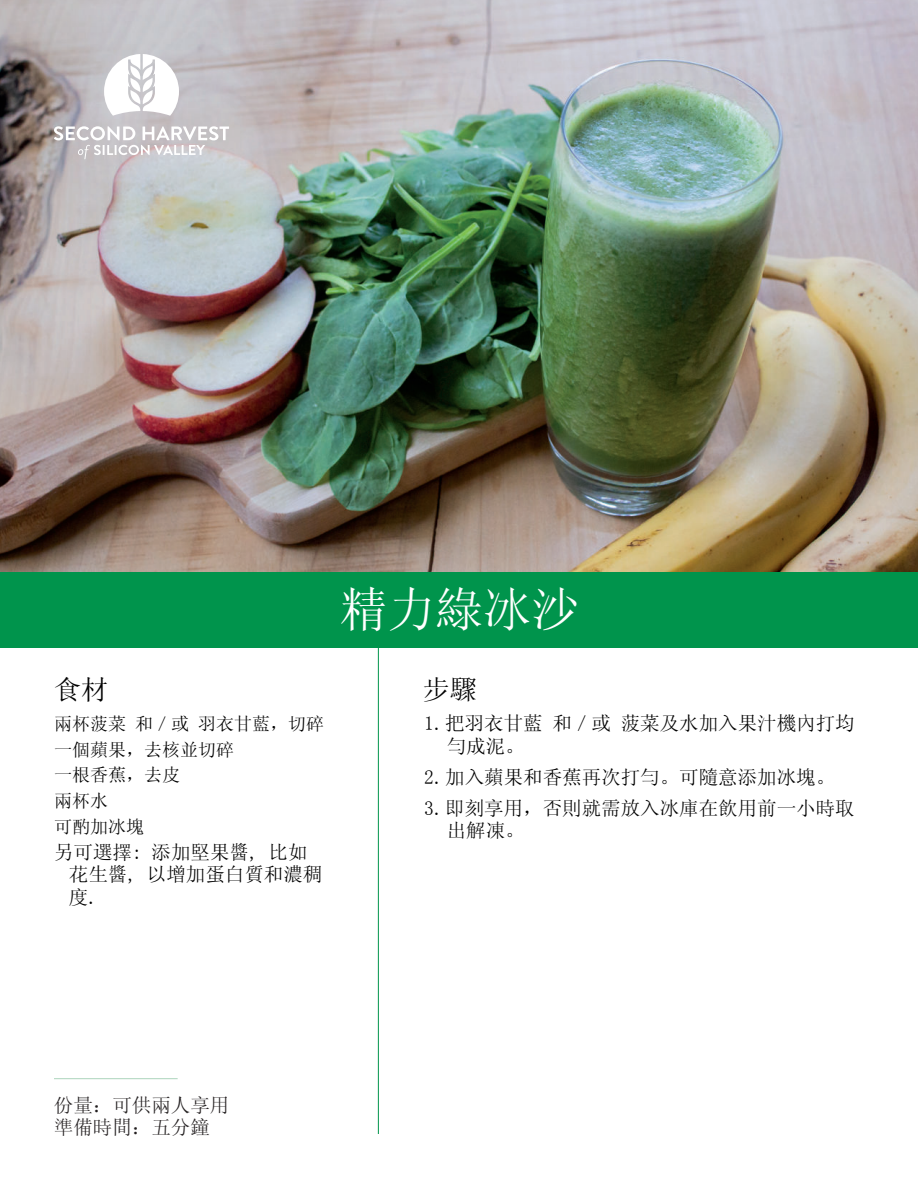
<style>
.page{position:relative;width:918px;height:1188px;background:#fff}
.page>*{position:absolute;margin:0;border:0;box-sizing:border-box;transform-origin:0 0}
.t1{font:48px "Sim Sun";color:#fff}
.t2{font:27px "Sim Sun";color:#000}
.t3{font:19.5px/22.5px "Sim Sun";color:#000}
.t4{font:19.5px/22.5px "Sim Sun";color:#231f20}
.t5{font:18px/25.8px "Sim Sun";color:#000}
</style>
<div class="page">
<img style="left:0;top:0;width:918px;height:572px">
<div style="left:0;top:572px;width:918px;height:76px;background:#00944c"></div>
<hr style="left:378px;top:643px;width:1px;height:491px;background:#00944c">
<hr style="left:54px;top:1078px;width:124px;height:1px;background:#acd5bc">
<svg style="left:54px;top:126px;width:175px;height:33px"></svg>
<svg style="left:104px;top:54px;width:75px;height:62px"></svg>
<h2 class="t2" style="left:54px;top:676px;width:55px">食材</h2>
<p class="t5" style="left:54px;top:711px;width:271px">兩杯菠菜 和／或 羽衣甘藍，切碎一個蘋果，去核並切碎<br>一根香蕉，去皮<br>兩杯水<br>可酌加冰塊</p>
<p class="t3" style="left:69px;top:840px;width:255px;text-indent:-15px">另可選擇: 添加堅果醬, 比如花生醬, 以增加蛋白質和濃稠度.</p>
<h1 class="t1" style="left:340px;top:585px;width:241px">精力綠冰沙</h1>
<h2 class="t2" style="left:423px;top:676px;width:55px">步驟</h2>
<p class="t3" style="left:447px;top:712px;width:409px;text-indent:-23px">1. 把羽衣甘藍 和／或 菠菜及水加入果汁機內打均勻成泥。</p>
<p class="t3" style="left:424px;top:765px;width:413px">2. 加入蘋果和香蕉再次打勻。可隨意添加冰塊。</p>
<p class="t3" style="left:447px;top:797px;width:409px;text-indent:-23px">3. 即刻享用，否則就需放入冰庫在飲用前一小時取出解凍。</p>
<p class="t4" style="left:54px;top:1093px;width:177px">份量：可供兩人享用準備時間：五分鐘</p>
</div>
